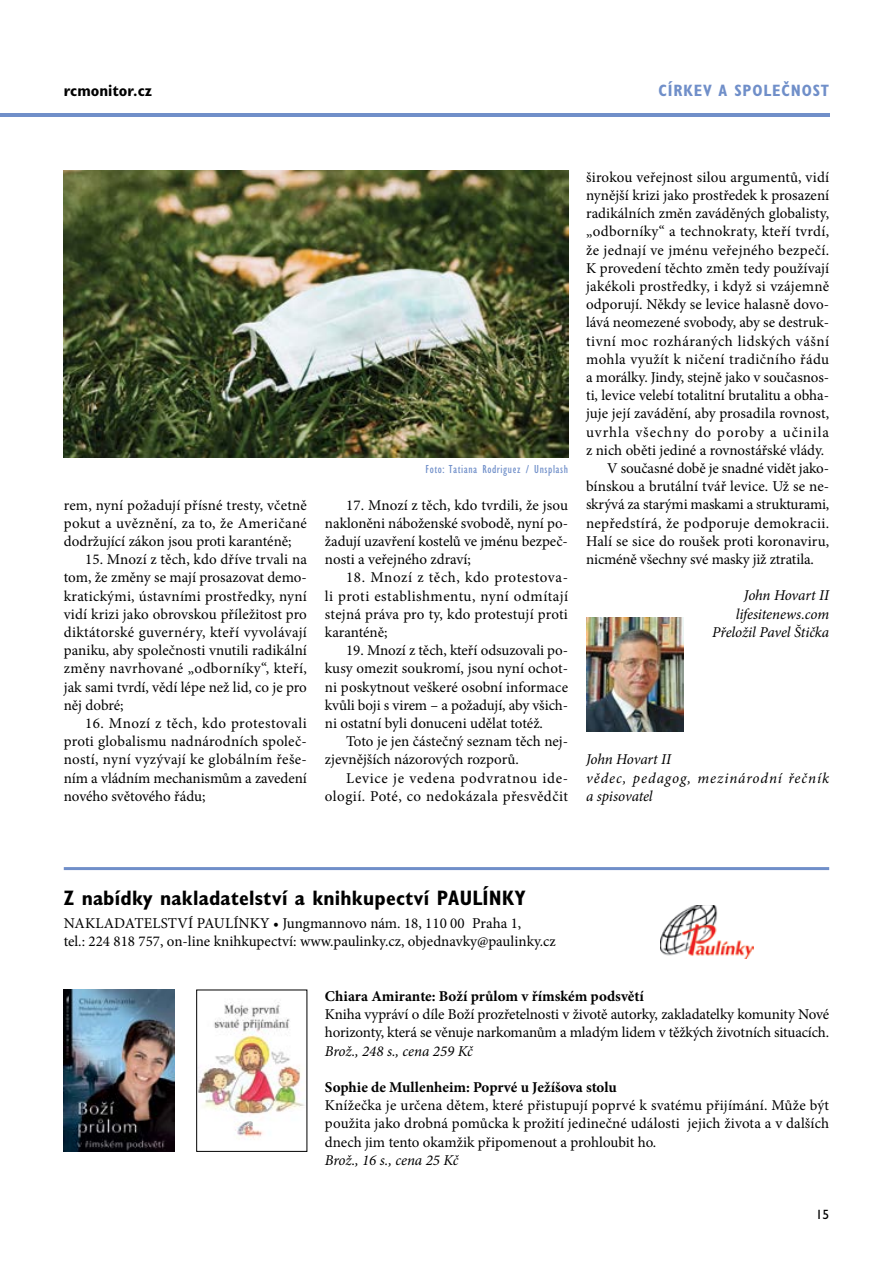
<style>
.page{position:relative;width:893px;height:1263px;background:#fff}
.page>*{position:absolute;margin:0;border:0;box-sizing:border-box;transform-origin:0 0}
.t1{font:700 condensed 21px "Gill Sans Std";letter-spacing:.01em;color:#000}
.t2{font:700 condensed 16.5px "Gill Sans Std";letter-spacing:.05em;color:#708fc9}
.t3{font:700 condensed 16.5px "Gill Sans Std";color:#000}
.t4{font:15px/18.1px "Minion Pro";color:#000;text-align:justify}
.t5{font:15px "Minion Pro";letter-spacing:.02em;color:#000}
.t6{font:italic 15px/18.1px "Minion Pro";letter-spacing:-.005em;color:#000;text-align:right}
.t7{font:700 15px "Minion Pro";color:#000}
.t8{font:15px "Minion Pro";letter-spacing:.025em;color:#000}
.t9{font:15px/18.1px "Minion Pro";letter-spacing:.035em;color:#000;text-align:right}
.t10{font:italic 15px/18.1px "Minion Pro";letter-spacing:.05em;color:#000}
.t11{font:15px "Minion Pro";letter-spacing:.03em;color:#000}
.t12{font:15px "Minion Pro";letter-spacing:.06em;color:#000}
.t13{font:13.5px "Gill Sans Std";color:#000}
.t14{font:condensed 12px "Gill Sans Std";letter-spacing:.05em;color:#708fc9}
</style>
<div class="page">
<hr style="left:0;top:113px;width:829px;height:4px;background:#708fc9">
<img style="left:198px;top:1002px;width:107px;height:138px">
<div style="left:196px;top:990px;width:111px;height:161px;border:1px solid #000"></div>
<hr style="left:64px;top:867px;width:765px;height:3px;background:#708fc9">
<img style="left:660px;top:906px;width:93px;height:53px">
<img style="left:64px;top:990px;width:110px;height:161px">
<img style="left:586px;top:617px;width:98px;height:115px">
<img style="left:64px;top:170px;width:504px;height:287px">
<p class="t3" style="left:64px;top:81px;width:90px">rcmonitor.cz</p>
<p class="t2" style="left:658px;top:81px;width:143px">Církev a spo lečnost</p>
<p class="t4" style="left:64px;top:496px;width:245px">rem, nyní požadují přísné tresty, včetně pokut a uvěznění, za to, že Američané dodržující zákon jsou proti karanténě;</p>
<p class="t4" style="left:64px;top:550px;width:245px;text-indent:21px">15. Mnozí z těch, kdo dříve trvali na tom, že změny se mají prosazovat demo&shy;kratickými, ústavními prostředky, nyní vidí krizi jako obrovskou příležitost pro diktátorské guvernéry, kteří vyvolávají paniku, aby společnosti vnutili radikální změny navrhované „odborníky“, kteří, jak sami tvrdí, vědí lépe než lid, co je pro něj dobré;</p>
<p class="t4" style="left:64px;top:714px;width:245px;text-indent:21px">16. Mnozí z těch, kdo protestovali proti globalismu nadnárodních společ&shy;ností, nyní vyzývají ke globálním řeše&shy;ním a vládním mechanismům a zavedení nového světového řádu;</p>
<p class="t14" style="left:425px;top:462px;width:144px">Foto: Tatiana Rodriguez / Unsplash</p>
<p class="t4" style="left:325px;top:496px;width:245px;text-indent:21px">17. Mnozí z těch, kdo tvrdili, že jsou nakloněni náboženské svobodě, nyní po&shy;žadují uzavření kostelů ve jménu bezpeč&shy;nosti a veřejného zdraví;</p>
<p class="t4" style="left:325px;top:568px;width:245px;text-indent:21px">18. Mnozí z těch, kdo protestova&shy;li proti establishmentu, nyní odmítají stejná práva pro ty, kdo protestují proti karanténě;</p>
<p class="t4" style="left:325px;top:641px;width:245px;text-indent:21px">19. Mnozí z těch, kteří odsuzovali po&shy;kusy omezit soukromí, jsou nyní ochot&shy;ni poskytnout veškeré osobní informace kvůli boji s virem – a požadují, aby všich&shy;ni ostatní byli donuceni udělat totéž.</p>
<p class="t4" style="left:325px;top:732px;width:245px;text-indent:21px">Toto je jen částečný seznam těch nej&shy;zjevnějších názorových rozporů.</p>
<p class="t9" style="left:325px;top:769px;width:245px">Levice je vedena podvratnou ide&shy;ologií. Poté, co nedokázala přesvědčit</p>
<p class="t4" style="left:586px;top:168px;width:245px">širokou veřejnost silou argumentů, vidí</p>
<p class="t4" style="left:586px;top:186px;width:245px">nynější krizi jako prostředek k prosazení</p>
<p class="t4" style="left:586px;top:204px;width:245px">radikálních změn zaváděných globalisty,</p>
<p class="t5" style="left:586px;top:222px;width:245px">„odborníky“ a technokraty, kteří tvrdí,</p>
<p class="t5" style="left:586px;top:240px;width:245px">že jednají ve jménu veřejného bezpečí.</p>
<p class="t4" style="left:586px;top:259px;width:245px">K provedení těchto změn tedy používají</p>
<p class="t5" style="left:586px;top:276px;width:245px">jakékoli prostředky, i když si vzájemně</p>
<p class="t4" style="left:586px;top:295px;width:245px">odporují. Někdy se levice halasně dovo-</p>
<p class="t4" style="left:586px;top:314px;width:245px">lává neomezené svobody, aby se destruk-</p>
<p class="t11" style="left:586px;top:331px;width:245px">tivní moc rozháraných lidských vášní</p>
<p class="t8" style="left:586px;top:349px;width:245px">mohla využít k ničení tradičního řádu</p>
<p class="t4" style="left:586px;top:368px;width:245px">a morálky. Jindy, stejně jako v současnos-</p>
<p class="t4" style="left:586px;top:386px;width:245px">ti, levice velebí totalitní brutalitu a obha-</p>
<p class="t4" style="left:586px;top:405px;width:245px">juje její zavádění, aby prosadila rovnost,</p>
<p class="t12" style="left:586px;top:422px;width:245px">uvrhla všechny do poroby a učinila</p>
<p class="t4" style="left:586px;top:441px;width:240px">z nich oběti jediné a rovnostářské vlády.</p>
<p class="t4" style="left:607px;top:459px;width:223px">V současné době je snadné vidět jako-</p>
<p class="t4" style="left:586px;top:477px;width:245px">bínskou a brutální tvář levice. Už se ne-</p>
<p class="t4" style="left:586px;top:496px;width:245px">skrývá za starými maskami a strukturami,</p>
<p class="t8" style="left:586px;top:513px;width:245px">nepředstírá, že podporuje demokracii.</p>
<p class="t4" style="left:586px;top:532px;width:245px">Halí se sice do roušek proti koronaviru,</p>
<p class="t4" style="left:586px;top:550px;width:229px">nicméně všechny své masky již ztratila.</p>
<p class="t6" style="left:712px;top:586px;width:118px">John Hovart II lifesitenews.com<br>Přeložil Pavel Štička</p>
<p class="t10" style="left:586px;top:750px;width:245px">John Hovart II<br>vědec, pedagog, mezinárodní řečník a spisovatel</p>
<h1 class="t1" style="left:64px;top:885px;width:451px">Z nabídky nakladatelství a knihkupectví PAULÍNKY</h1>
<p class="t4" style="left:64px;top:914px;width:11px">nakladatelstv</p>
<p class="t4" style="left:188px;top:914px;width:19px">í paul</p>
<p class="t4" style="left:64px;top:914px;width:494px;text-indent:170px">ínky • Jungmannovo nám. 18, 110 00 Praha 1,<br>tel.: 224 818 757, on-line knihkupectví: www.paulinky.cz, objednavky@paulinky.cz</p>
<p class="t7" style="left:325px;top:986px;width:321px">Chiara Amirante: Boží průlom v římském podsvětí</p>
<p class="t4" style="left:325px;top:1005px;width:506px">Kniha vypráví o díle Boží prozřetelnosti v životě autorky, zakladatelky komunity Nové horizonty, která se věnuje narkomanům a mladým lidem v těžkých životních situacích.</p>
<p class="t6" style="left:325px;top:1042px;width:150px">Brož., 248 s., cena 259 Kč</p>
<p class="t7" style="left:325px;top:1077px;width:293px">Sophie de Mullenheim: Poprvé u Ježíšova stolu</p>
<p class="t4" style="left:325px;top:1096px;width:506px">Knížečka je určena dětem, které přistupují poprvé k svatému přijímání. Může být použita jako drobná pomůcka k prožití jedinečné události jejich života a v dalších dnech jim tento okamžik připomenout a prohloubit ho.</p>
<p class="t6" style="left:325px;top:1151px;width:135px">Brož., 16 s., cena 25 Kč</p>
<p class="t13" style="left:816px;top:1207px;width:15px">15</p>
</div>
